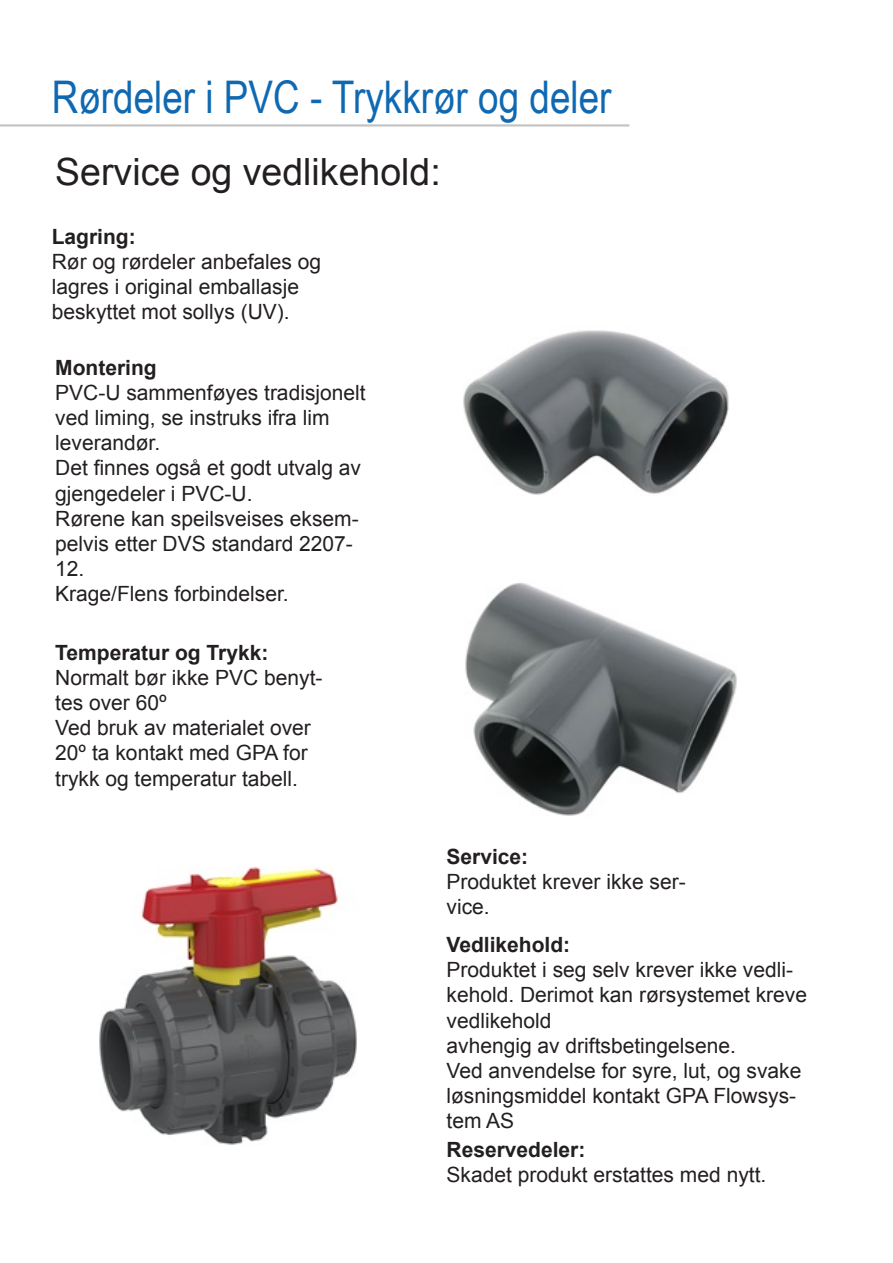
<style>
.page{position:relative;width:893px;height:1263px;background:#fff}
.page>*{position:absolute;margin:0;border:0;box-sizing:border-box;transform-origin:0 0}
.t1{font:45px "Arial Narrow";color:#0f69b2}
.t2{font:37.5px "Arial";color:#231f20}
.t3{font:21px/25.2px "Arial";color:#231f20}
.t4{font:700 21px "Arial";color:#231f20}
</style>
<div class="page">
<hr style="left:0;top:124px;width:629px;height:3px;background:#c4c5c3">
<img style="left:463px;top:330px;width:266px;height:165px">
<img style="left:465px;top:583px;width:272px;height:233px">
<img style="left:99px;top:866px;width:258px;height:279px">
<p class="t1" style="left:52px;top:64px;width:561px">Rørdeler i PVC - Trykkrør og deler</p>
<p class="t2" style="left:55px;top:147px;width:387px">Service og vedlikehold:</p>
<p class="t4" style="left:52px;top:222px;width:86px">Lagring:</p>
<p class="t3" style="left:52px;top:249px;width:271px">Rør og rørdeler anbefales og lagres i original emballasje beskyttet mot sollys (UV).</p>
<p class="t4" style="left:55px;top:353px;width:103px">Montering</p>
<p class="t3" style="left:55px;top:380px;width:312px">PVC-U sammenføyes tradisjonelt ved liming, se instruks ifra lim leverandør.</p>
<p class="t3" style="left:55px;top:456px;width:307px">Det finnes også et godt utvalg av gjengedeler i PVC-U.</p>
<p class="t3" style="left:55px;top:506px;width:305px">Rørene kan speilsveises eksem&shy;pelvis etter DVS standard 2207-<br>12.</p>
<p class="t3" style="left:55px;top:582px;width:235px">Krage/Flens forbindelser.</p>
<p class="t4" style="left:55px;top:638px;width:215px">Temperatur og Trykk:</p>
<p class="t3" style="left:55px;top:665px;width:269px">Normalt bør ikke PVC benyt&shy;tes over 60º</p>
<p class="t3" style="left:55px;top:715px;width:257px">Ved bruk av materialet over<br>20º ta kontakt med GPA for trykk og temperatur tabell.</p>
<p class="t4" style="left:446px;top:842px;width:83px">Service:</p>
<p class="t3" style="left:446px;top:869px;width:241px">Produktet krever ikke ser&shy;vice.</p>
<p class="t4" style="left:446px;top:930px;width:125px">Vedlikehold:</p>
<p class="t3" style="left:446px;top:957px;width:362px">Produktet i seg selv krever ikke vedli&shy;kehold. Derimot kan rørsystemet kreve vedlikehold</p>
<p class="t3" style="left:446px;top:1033px;width:291px">avhengig av driftsbetingelsene.</p>
<p class="t3" style="left:446px;top:1058px;width:356px">Ved anvendelse for syre, lut, og svake</p>
<p class="t3" style="left:446px;top:1083px;width:351px">løsningsmiddel kontakt GPA Flowsys&shy;tem AS</p>
<p class="t4" style="left:446px;top:1136px;width:140px">Reservedeler:</p>
<p class="t3" style="left:446px;top:1162px;width:321px">Skadet produkt erstattes med nytt.</p>
</div>
